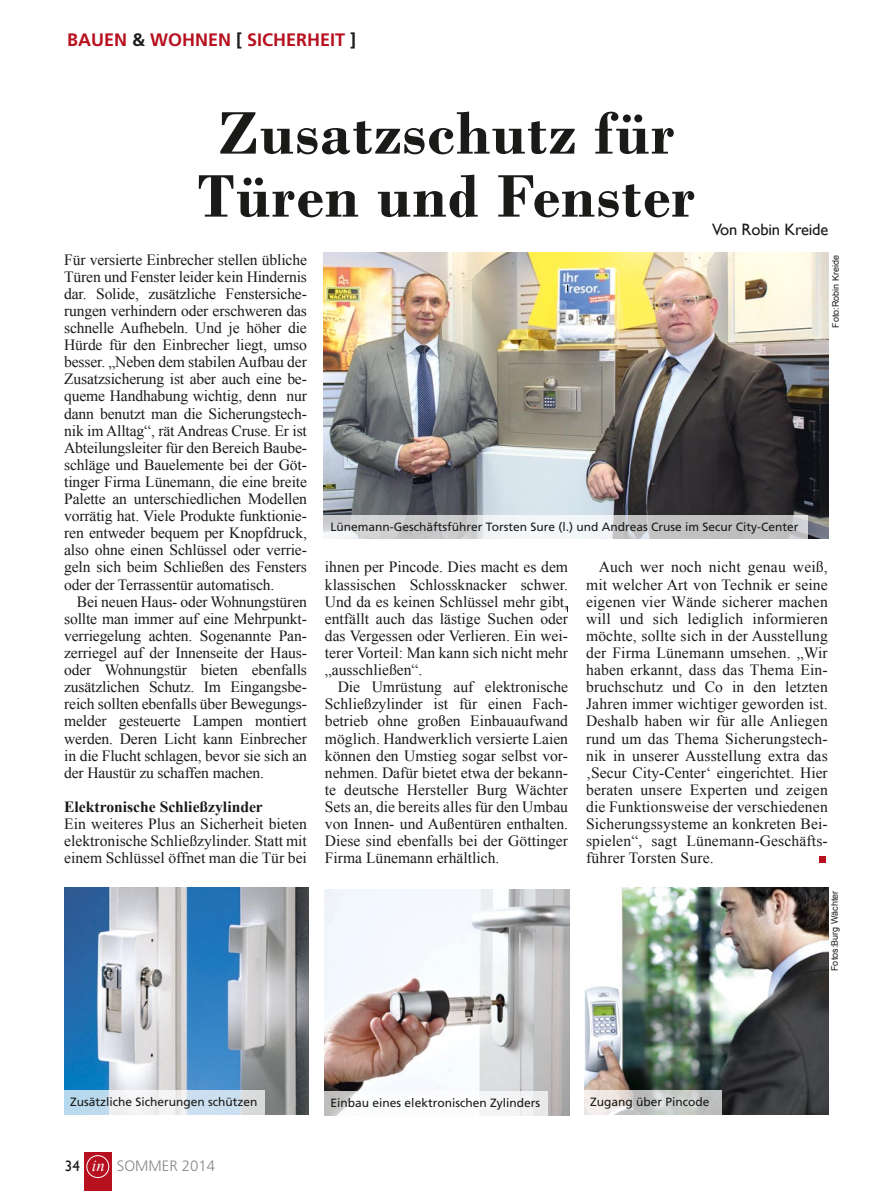
<style>
.page{position:relative;width:893px;height:1191px;background:#fff}
.page>*{position:absolute;margin:0;border:0;box-sizing:border-box;transform-origin:0 0}
.t1{font:700 63.15px/63px "Bodoni";letter-spacing:.02em;color:#1a1a18;text-align:center}
.t2{font:700 18px "Frutiger";color:#b7101e}
.Teaser_neu{font:16.5px "Gill Sans";letter-spacing:-.01em;color:#1a1a18}
.K___Teaser{font:italic 16.5px "Times New Roman";color:#fff}
.Bodytext_Times{font:15.6px/17.1px "Times New Roman";color:#1a1a18;text-align:justify}
.Bodytext_Times-2{font:700 15.6px "Times New Roman";color:#1a1a18}
.t3{font:300 15px "Frutiger";color:#878786}
.t4{font:15px "Gill Sans";color:#1a1a18}
.Autorenhinweis_und_Daten{font:12px "Frutiger";color:#1a1a18}
.Fotocredits_Arial_Narrow{font:9px "Arial";color:#1a1a18}
.s1{color:#1a1a18}
</style>
<div class="page">
<div style="left:85px;top:1151px;width:27px;height:40px;background:#b7101e"></div>
<div style="left:87px;top:1155px;width:22px;height:22px;border:1px solid #fff;border-radius:50%"></div>
<img style="left:323px;top:252px;width:506px;height:286px">
<img style="left:325px;top:889px;width:244px;height:226px">
<div style="left:323px;top:1091px;width:224px;height:80px;background:#fff"></div>
<img style="left:584px;top:888px;width:245px;height:226px">
<svg style="left:584px;top:1090px;width:138px;height:25px;background:#d1d1cf"></svg>
<img style="left:64px;top:887px;width:245px;height:227px">
<svg style="left:64px;top:1090px;width:201px;height:25px"></svg>
<svg style="left:323px;top:515px;width:485px;height:24px"></svg>
<div style="left:819px;top:856px;width:7px;height:7px;background:#b7101e"></div>
<p class="t2" style="left:67px;top:29px;width:291px">BAUEN <span class="s1">&amp;</span> WOHNEN <span class="s1">[</span> SICHERHEIT <span class="s1">]</span></p>
<p class="t1" style="left:197px;top:101px;width:499px">Zusatzschutz für<br>Türen und Fenster</p>
<p class="Teaser_neu" style="left:712px;top:220px;width:118px">Von Robin Kreide</p>
<p class="Bodytext_Times" style="left:64px;top:250px;width:244px">Für versierte Einbrecher stellen übliche Türen und Fenster leider kein Hindernis dar. Solide, zusätzliche Fenstersiche&shy;rungen verhindern oder erschweren das schnelle Aufhebeln. Und je höher die Hürde für den Einbrecher liegt, umso besser. „Neben dem stabilen Aufbau der Zusatzsicherung ist aber auch eine be&shy;queme Handhabung wichtig, denn nur dann benutzt man die Sicherungstech&shy;nik im Alltag“, rät Andreas Cruse. Er ist Abteilungsleiter für den Bereich Baube&shy;schläge und Bauelemente bei der Göt&shy;tinger Firma Lünemann, die eine breite Palette an unterschiedlichen Modellen vorrätig hat. Viele Produkte funktionie&shy;ren entweder bequem per Knopfdruck, also ohne einen Schlüssel oder verrie&shy;geln sich beim Schließen des Fensters oder der Terrassentür automatisch.</p>
<p class="Bodytext_Times" style="left:64px;top:592px;width:244px;text-indent:13px">Bei neuen Haus- oder Wohnungstüren sollte man immer auf eine Mehrpunkt&shy;verriegelung achten. Sogenannte Pan&shy;zerriegel auf der Innenseite der Haus&shy;oder Wohnungstür bieten ebenfalls zusätzlichen Schutz. Im Eingangsbe&shy;reich sollten ebenfalls über Bewegungs&shy;melder gesteuerte Lampen montiert werden. Deren Licht kann Einbrecher in die Flucht schlagen, bevor sie sich an der Haustür zu schaffen machen.</p>
<p class="Bodytext_Times-2" style="left:64px;top:796px;width:200px">Elektronische Schließzylinder</p>
<p class="Bodytext_Times" style="left:64px;top:815px;width:244px">Ein weiteres Plus an Sicherheit bieten elektronische Schließzylinder. Statt mit einem Schlüssel öffnet man die Tür bei</p>
<p class="Fotocredits_Arial_Narrow" style="left:830px;top:328px;width:74px;rotate:-90deg">Foto:Robin Kreide</p>
<p class="Autorenhinweis_und_Daten" style="left:331px;top:520px;width:469px">Lünemann-Geschäftsführer Torsten Sure (l.) und Andreas Cruse im Secur City-Center</p>
<p class="Bodytext_Times" style="left:325px;top:558px;width:245px">ihnen per Pincode. Dies macht es dem klassischen Schlossknacker schwer.<br>Und da es keinen Schlüssel mehr gibt, entfällt auch das lästige Suchen oder das Vergessen oder Verlieren. Ein wei&shy;terer Vorteil: Man kann sich nicht mehr „ausschließen“.</p>
<p class="Bodytext_Times" style="left:325px;top:678px;width:245px;text-indent:13px">Die Umrüstung auf elektronische Schließzylinder ist für einen Fach&shy;betrieb ohne großen Einbauaufwand möglich. Handwerklich versierte Laien können den Umstieg sogar selbst vor&shy;nehmen. Dafür bietet etwa der bekann&shy;te deutsche Hersteller Burg Wächter Sets an, die bereits alles für den Umbau von Innen- und Außentüren enthalten.<br>Diese sind ebenfalls bei der Göttinger Firma Lünemann erhältlich.</p>
<p class="Bodytext_Times" style="left:586px;top:558px;width:243px;text-indent:13px">Auch wer noch nicht genau weiß, mit welcher Art von Technik er seine eigenen vier Wände sicherer machen will und sich lediglich informieren möchte, sollte sich in der Ausstellung der Firma Lünemann umsehen. „Wir haben erkannt, dass das Thema Ein&shy;bruchschutz und Co in den letzten Jahren immer wichtiger geworden ist.<br>Deshalb haben wir für alle Anliegen rund um das Thema Sicherungstech&shy;nik in unserer Ausstellung extra das ‚Secur City-Center‘ eingerichtet. Hier beraten unsere Experten und zeigen die Funktionsweise der verschiedenen Sicherungssysteme an konkreten Bei&shy;spielen“, sagt Lünemann-Geschäfts&shy;führer Torsten Sure.</p>
<p class="Fotocredits_Arial_Narrow" style="left:829px;top:971px;width:82px;rotate:-90deg">Fotos:Burg Wächter</p>
<p class="Autorenhinweis_und_Daten" style="left:70px;top:1095px;width:189px">Zusätzliche Sicherungen schützen</p>
<p class="Autorenhinweis_und_Daten" style="left:331px;top:1096px;width:211px">Einbau eines elektronischen Zylinders</p>
<p class="Autorenhinweis_und_Daten" style="left:590px;top:1095px;width:121px">Zugang über Pincode</p>
<p class="t4" style="left:65px;top:1157px;width:16px">34</p>
<p class="K___Teaser" style="left:92px;top:1154px;width:14px">in</p>
<p class="t3" style="left:117px;top:1157px;width:100px">SOMMER 2014</p>
</div>
